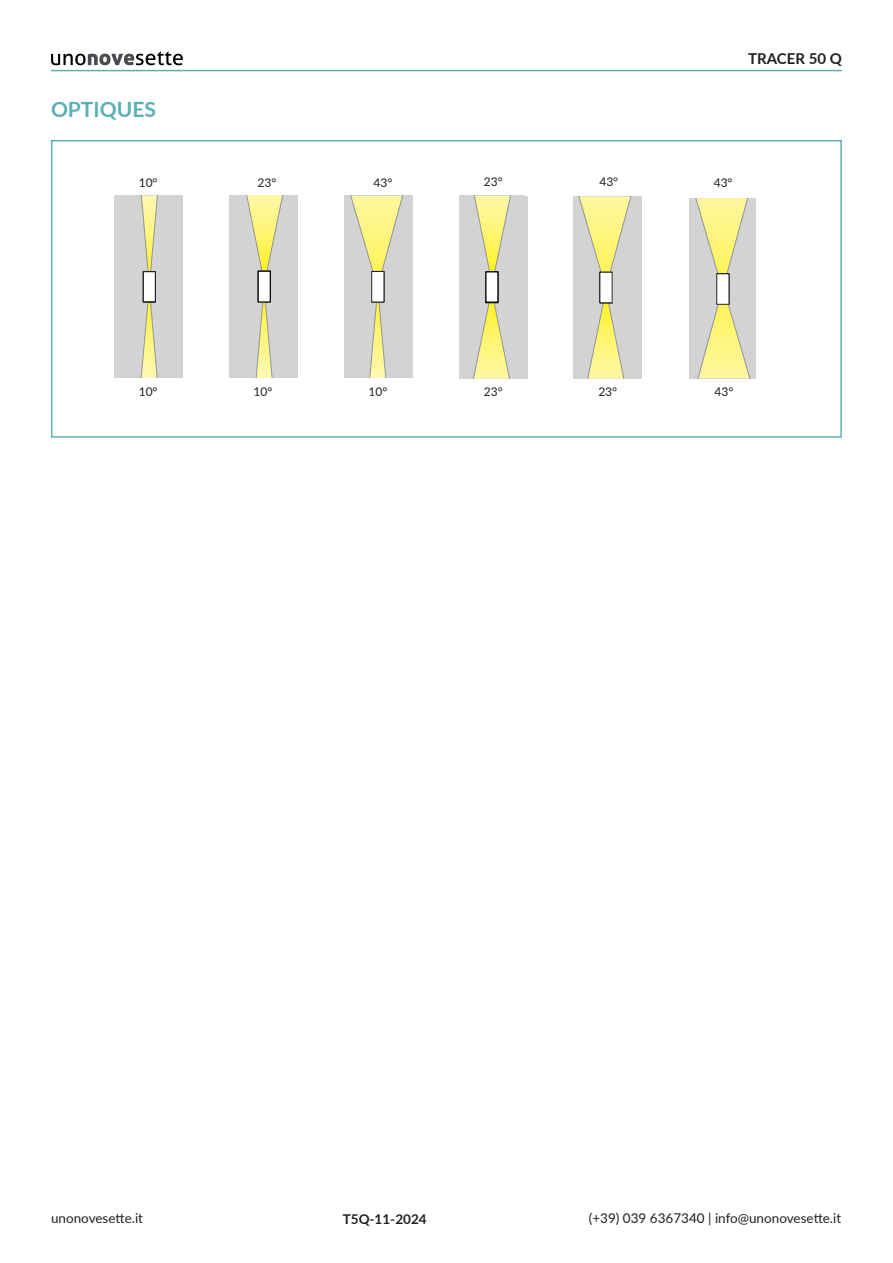
<style>
.page{position:relative;width:893px;height:1263px;background:#fff}
.page>*{position:absolute;margin:0;border:0;box-sizing:border-box;transform-origin:0 0}
.TITOLETTI_VERDI{font:700 21px "Lato";color:#5bb0b8}
.t1{font:700 15px "Lato";color:#231f20}
.t2{font:13.5px "Lato";color:#231f20}
.t3{font:700 13.5px "Lato";color:#231f20}
.t4{font:12px "Lato";color:#231f20}
</style>
<div class="page">
<svg style="left:51px;top:51px;width:132px;height:14px"></svg>
<hr style="left:51px;top:70px;width:791px;height:1px;background:#5bb0b8">
<div style="left:51px;top:140px;width:791px;height:298px;border:2px solid #5bb0b8"></div>
<div style="left:115px;top:195px;width:68px;height:183px;background:#d2d3d2"></div>
<svg style="left:140px;top:196px;width:18px;height:182px"></svg>
<div style="left:143px;top:272px;width:12px;height:29px;background:#fff"></div>
<div style="left:143px;top:271px;width:13px;height:30px;border:1px solid #231f20"></div>
<div style="left:230px;top:195px;width:68px;height:183px;background:#d2d3d2"></div>
<svg style="left:246px;top:195px;width:38px;height:183px"></svg>
<div style="left:258px;top:271px;width:12px;height:30px;background:#fff"></div>
<div style="left:258px;top:271px;width:12px;height:30px;border:1px solid #000"></div>
<div style="left:345px;top:195px;width:68px;height:183px;background:#d2d3d2"></div>
<svg style="left:350px;top:196px;width:53px;height:182px"></svg>
<div style="left:372px;top:271px;width:12px;height:31px;background:#fff"></div>
<div style="left:371px;top:271px;width:13px;height:31px;border:1px solid #231f20"></div>
<div style="left:459px;top:196px;width:69px;height:183px;background:#d2d3d2"></div>
<svg style="left:473px;top:196px;width:38px;height:183px"></svg>
<div style="left:486px;top:272px;width:12px;height:30px;background:#fff"></div>
<svg style="left:573px;top:197px;width:69px;height:182px;background:#dcdab7"></svg>
<div style="left:600px;top:272px;width:12px;height:31px;background:#fff"></div>
<svg style="left:690px;top:198px;width:66px;height:180px;background:#e0ddb2"></svg>
<div style="left:717px;top:274px;width:12px;height:30px;background:#fff"></div>
<div style="left:716px;top:274px;width:13px;height:30px;border:1px solid #231f20"></div>
<p class="TITOLETTI_VERDI" style="left:51px;top:94px;width:106px">OPTIQUES</p>
<p class="t4" style="left:139px;top:174px;width:20px">10°</p>
<p class="t4" style="left:139px;top:383px;width:20px">10°</p>
<p class="t4" style="left:258px;top:174px;width:20px">23°</p>
<p class="t4" style="left:254px;top:383px;width:20px">10°</p>
<p class="t4" style="left:373px;top:174px;width:20px">43°</p>
<p class="t4" style="left:368px;top:383px;width:20px">10°</p>
<p class="t4" style="left:484px;top:173px;width:20px">23°</p>
<p class="t4" style="left:484px;top:383px;width:20px">23°</p>
<p class="t4" style="left:599px;top:173px;width:20px">43°</p>
<p class="t4" style="left:598px;top:383px;width:20px">23°</p>
<p class="t1" style="left:748px;top:48px;width:95px">TRACER 50 Q</p>
<p class="t4" style="left:714px;top:174px;width:20px">43°</p>
<p class="t4" style="left:714px;top:383px;width:20px">43°</p>
<p class="t2" style="left:51px;top:1208px;width:94px">unonovesette.it</p>
<p class="t2" style="left:589px;top:1208px;width:254px">(+39) 039 6367340 | info@unonovesette.it</p>
<p class="t3" style="left:343px;top:1209px;width:85px">T5Q-11-2024</p>
</div>
